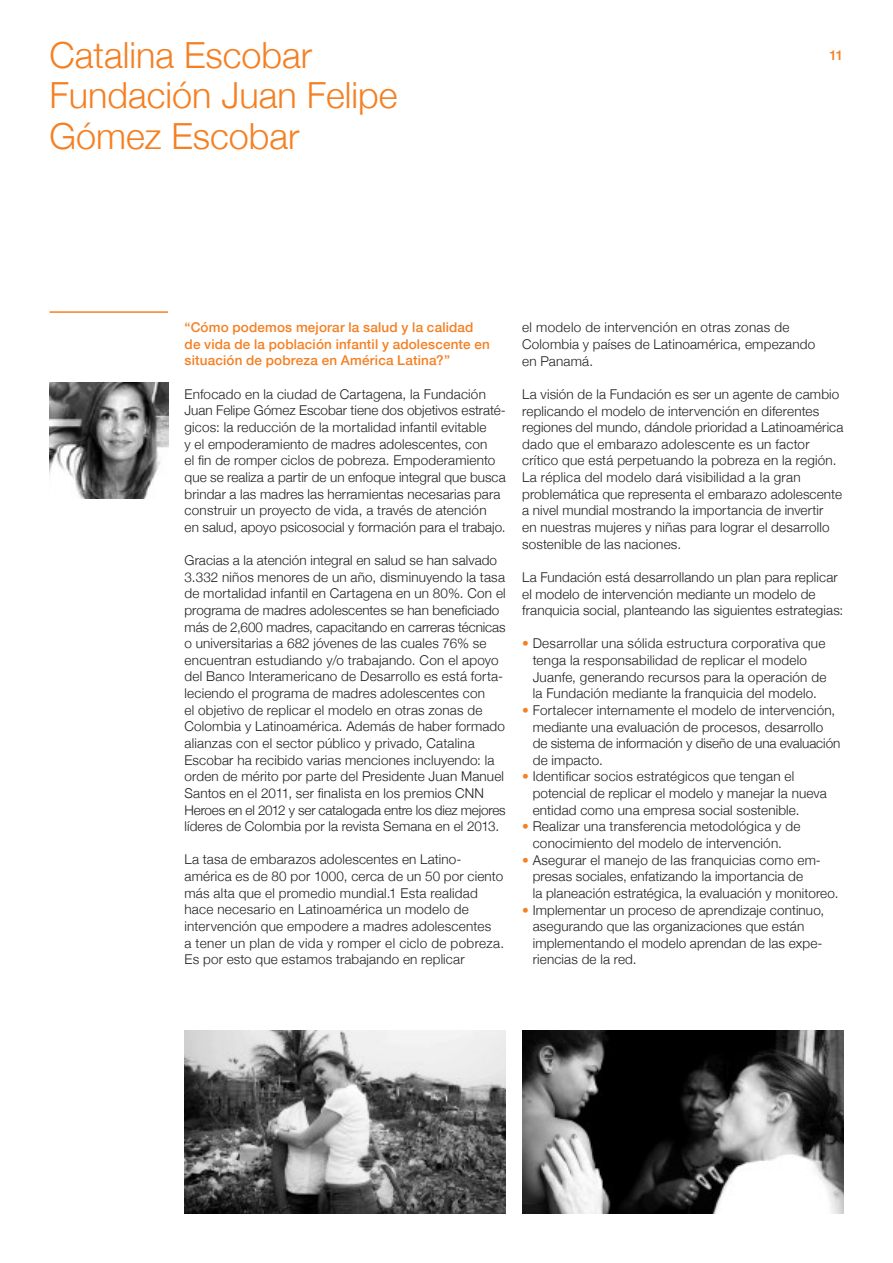
<style>
.page{position:relative;width:893px;height:1263px;background:#fff}
.page>*{position:absolute;margin:0;border:0;box-sizing:border-box;transform-origin:0 0}
.t1{font:300 36px/40.5px "Helvetica Neue";color:#f57f21}
.t2{font:300 13.5px/16.6px "Helvetica Neue";letter-spacing:.01em;color:#231f20}
.t3{font:500 13.5px/16.6px "Helvetica Neue";letter-spacing:.01em;color:#f57f21}
.s1{color:#f57f21}
</style>
<div class="page">
<img style="left:50px;top:382px;width:118px;height:116px">
<hr style="left:50px;top:311px;width:118px;height:2px;background:#f57f21">
<img style="left:522px;top:1030px;width:321px;height:183px">
<img style="left:185px;top:1030px;width:321px;height:183px">
<h1 class="t1" style="left:50px;top:33px;width:350px">Catalina Escobar<br>Fundación Juan Felipe<br>Gómez Escobar</h1>
<p class="t3" style="left:829px;top:46px;width:16px">11</p>
<p class="t3" style="left:185px;top:318px;width:307px">“Cómo podemos mejorar la salud y la calidad de vida de la población infantil y adolescente en situación de pobreza en América Latina?”</p>
<p class="t2" style="left:185px;top:385px;width:323px">Enfocado en la ciudad de Cartagena, la Fundación Juan Felipe Gómez Escobar tiene dos objetivos estraté&shy;gicos: la reducción de la mortalidad infantil evitable<br>y el empoderamiento de madres adolescentes, con<br>el fin de romper ciclos de pobreza. Empoderamiento que se realiza a partir de un enfoque integral que busca brindar a las madres las herramientas necesarias para construir un proyecto de vida, a través de atención<br>en salud, apoyo psicosocial y formación para el trabajo.</p>
<p class="t2" style="left:185px;top:551px;width:323px">Gracias a la atención integral en salud se han salvado 3.332 niños menores de un año, disminuyendo la tasa de mortalidad infantil en Cartagena en un 80%. Con el programa de madres adolescentes se han beneficiado más de 2,600 madres, capacitando en carreras técnicas o universitarias a 682 jóvenes de las cuales 76% se encuentran estudiando y/o trabajando. Con el apoyo del Banco Interamericano de Desarrollo es está forta&shy;leciendo el programa de madres adolescentes con<br>el objetivo de replicar el modelo en otras zonas de Colombia y Latinoamérica. Además de haber formado alianzas con el sector público y privado, Catalina Escobar ha recibido varias menciones incluyendo: la orden de mérito por parte del Presidente Juan Manuel Santos en el 2011, ser finalista en los premios CNN Heroes en el 2012 y ser catalogada entre los diez mejores líderes de Colombia por la revista Semana en el 2013.</p>
<p class="t2" style="left:185px;top:850px;width:321px">La tasa de embarazos adolescentes en Latino&shy;américa es de 80 por 1000, cerca de un 50 por ciento más alta que el promedio mundial.1 Esta realidad hace necesario en Latinoamérica un modelo de intervención que empodere a madres adolescentes<br>a tener un plan de vida y romper el ciclo de pobreza.<br>Es por esto que estamos trabajando en replicar</p>
<p class="t2" style="left:522px;top:318px;width:295px">el modelo de intervención en otras zonas de<br>Colombia y países de Latinoamérica, empezando en Panamá.</p>
<p class="t2" style="left:522px;top:385px;width:323px">La visión de la Fundación es ser un agente de cambio replicando el modelo de intervención en diferentes regiones del mundo, dándole prioridad a Latinoamérica dado que el embarazo adolescente es un factor crítico que está perpetuando la pobreza en la región.<br>La réplica del modelo dará visibilidad a la gran problemática que representa el embarazo adolescente a nivel mundial mostrando la importancia de invertir<br>en nuestras mujeres y niñas para lograr el desarrollo sostenible de las naciones.</p>
<p class="t2" style="left:522px;top:568px;width:323px">La Fundación está desarrollando un plan para replicar el modelo de intervención mediante un modelo de franquicia social, planteando las siguientes estrategias:</p>
<p class="t2" style="left:533px;top:634px;width:295px;text-indent:-11px"><span class="s1">•</span> Desarrollar una sólida estructura corporativa que tenga la responsabilidad de replicar el modelo Juanfe, generando recursos para la operación de la Fundación mediante la franquicia del modelo.</p>
<p class="t2" style="left:533px;top:701px;width:309px;text-indent:-11px"><span class="s1">•</span> Fortalecer internamente el modelo de intervención, mediante una evaluación de procesos, desarrollo de sistema de información y diseño de una evaluación de impacto.</p>
<p class="t2" style="left:533px;top:767px;width:296px;text-indent:-11px"><span class="s1">•</span> Identificar socios estratégicos que tengan el potencial de replicar el modelo y manejar la nueva entidad como una empresa social sostenible.</p>
<p class="t2" style="left:522px;top:817px;width:280px;text-align:center"><span class="s1">•</span> Realizar una transferencia metodológica y de conocimiento del modelo de intervención.</p>
<p class="t2" style="left:533px;top:851px;width:307px;text-indent:-11px"><span class="s1">•</span> Asegurar el manejo de las franquicias como em&shy;presas sociales, enfatizando la importancia de<br>la planeación estratégica, la evaluación y monitoreo.</p>
<p class="t2" style="left:533px;top:901px;width:293px;text-indent:-11px"><span class="s1">•</span> Implementar un proceso de aprendizaje continuo, asegurando que las organizaciones que están implementando el modelo aprendan de las expe&shy;riencias de la red.</p>
</div>
